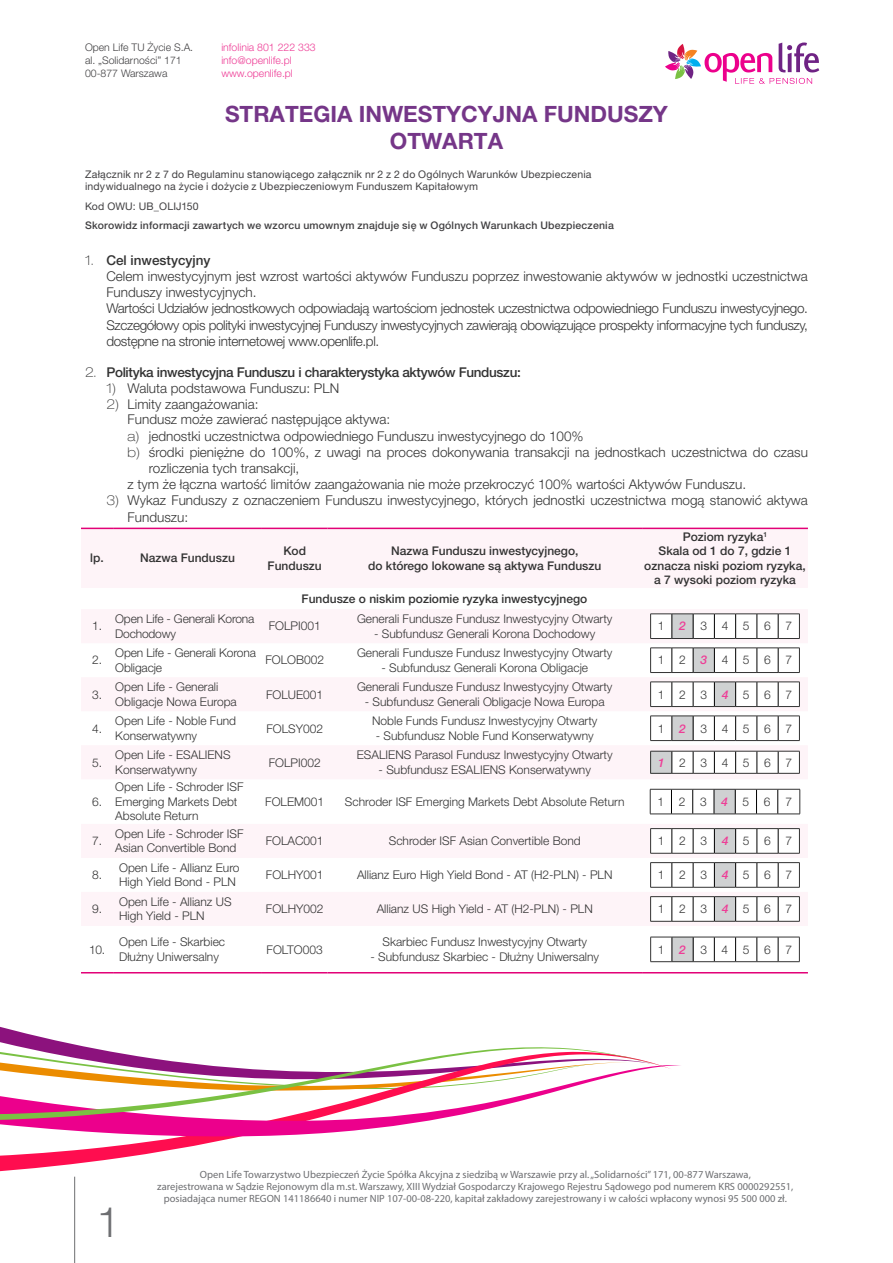
<style>
.page{position:relative;width:893px;height:1263px;background:#fff}
.page>*{position:absolute;margin:0;border:0;box-sizing:border-box;transform-origin:0 0}
.t1{font:300 42px "Helvetica Neue LT Pro";color:#6d6e71}
.t2{font:700 22.5px/27px "Helvetica Neue LT Pro";color:#753688}
.t3{font:300 13.5px/16.2px "Helvetica Neue LT Pro";color:#333}
.t4{font:300 13.5px/16.2px "Helvetica Neue LT Pro";letter-spacing:-.025em;color:#333}
.t5{font:500 13.5px "Helvetica Neue LT Pro";letter-spacing:-.025em;color:#333}
.t6{font:300 12px/14.4px "Helvetica Neue LT Pro";color:#333}
.t7{font:500 12px/14.4px "Helvetica Neue LT Pro";color:#333;text-align:center}
.t8{font:10.5px/12px "Myriad Pro";color:#6d6e71;text-align:center}
.t9{font:10.5px/12.6px "Helvetica Neue LT Pro";letter-spacing:.015em;color:#414042}
.t10{font:500 10.5px "Helvetica Neue LT Pro";letter-spacing:.02em;color:#414042}
.t11{font:300 10.5px/12.6px "Helvetica Neue LT Pro";color:#414042}
.t12{font:300 10.5px/12.6px "Helvetica Neue LT Pro";color:#ee3d96}
.s1{font-weight:100;font-stretch:expanded}
.s2{font-weight:500}
.s3{font-weight:500;font-style:italic;color:#ee3d96}
</style>
<div class="page">
<svg style="left:0;top:973px;width:654px;height:57px"></svg>
<svg style="left:0;top:1030px;width:77px;height:15px"></svg>
<svg style="left:0;top:1138px;width:233px;height:41px"></svg>
<svg style="left:0;top:1065px;width:681px;height:73px"></svg>
<svg style="left:0;top:1045px;width:665px;height:78px"></svg>
<svg style="left:665px;top:42px;width:154px;height:42px"></svg>
<hr style="left:74px;top:1177px;width:1px;height:86px;background:#6d6e71">
<div style="left:81px;top:529px;width:727px;height:59px;background:#fef4f8"></div>
<svg style="left:81px;top:678px;width:727px;height:248px;fill:#fef4f8"></svg>
<hr style="left:81px;top:528px;width:32px;height:1px;background:#e20177">
<hr style="left:113px;top:528px;width:149px;height:1px;background:#e20177">
<hr style="left:262px;top:528px;width:65px;height:1px;background:#e20177">
<hr style="left:327px;top:528px;width:315px;height:1px;background:#e20177">
<hr style="left:642px;top:528px;width:166px;height:1px;background:#e20177">
<hr style="left:81px;top:972px;width:32px;height:1px;background:#e20177">
<hr style="left:113px;top:972px;width:149px;height:1px;background:#e20177">
<hr style="left:262px;top:972px;width:65px;height:1px;background:#e20177">
<hr style="left:327px;top:972px;width:315px;height:1px;background:#e20177">
<hr style="left:642px;top:972px;width:166px;height:1px;background:#e20177">
<svg style="left:81px;top:610px;width:727px;height:63px"></svg>
<svg style="left:650px;top:682px;width:150px;height:25px"></svg>
<svg style="left:650px;top:716px;width:150px;height:25px"></svg>
<svg style="left:650px;top:751px;width:150px;height:23px"></svg>
<svg style="left:650px;top:789px;width:150px;height:26px"></svg>
<svg style="left:650px;top:828px;width:150px;height:26px"></svg>
<svg style="left:650px;top:862px;width:150px;height:26px"></svg>
<svg style="left:650px;top:896px;width:150px;height:26px"></svg>
<svg style="left:650px;top:937px;width:150px;height:25px"></svg>
<p class="t11" style="left:85px;top:41px;width:110px">Open Life TU Życie S.A. al. „Solidarności” 171<br>00-877 Warszawa</p>
<p class="t12" style="left:221px;top:41px;width:96px">infolinia 801 222 333 info@openlife.pl www.openlife.pl</p>
<h2 class="t2" style="left:390px;top:100px;width:280px;text-indent:-165px">STRATEGIA INWESTYCYJNA FUNDUSZY<br>OTWARTA</h2>
<p class="t9" style="left:85px;top:167px;width:508px">Załącznik nr 2 z 7 do Regulaminu stanowiącego załącznik nr 2 z 2 do Ogólnych Warunków Ubezpieczenia indywidualnego na życie i dożycie z Ubezpieczeniowym Funduszem Kapitałowym</p>
<p class="t10" style="left:85px;top:219px;width:530px">Skorowidz informacji zawartych we wzorcu umownym znajduje się w Ogólnych Warunkach Ubezpieczenia</p>
<p class="t9" style="left:85px;top:200px;width:115px">Kod OWU: UB_OLIJ150</p>
<p class="t4" style="left:106px;top:252px;width:703px;text-indent:-21px"><span class="s1">1.</span> <span class="s2">Cel inwestycyjny<br></span>Celem inwestycyjnym jest wzrost wartości aktywów Funduszu poprzez inwestowanie aktywów w jednostki uczestnictwa Funduszy inwestycyjnych.<br>Wartości Udziałów jednostkowych odpowiadają wartościom jednostek uczestnictwa odpowiedniego Funduszu inwestycyjnego.<br>Szczegółowy opis polityki inwestycyjnej Funduszy inwestycyjnych zawierają obowiązujące prospekty informacyjne tych funduszy, dostępne na stronie internetowej www.openlife.pl.</p>
<p class="t5" style="left:85px;top:364px;width:437px"><span class="s1">2.</span> Polityka inwestycyjna Funduszu i charakterystyka aktywów Funduszu:</p>
<p class="t3" style="left:106px;top:380px;width:234px"><span class="s1">1)</span> Waluta podstawowa Funduszu: PLN</p>
<p class="t3" style="left:106px;top:396px;width:154px"><span class="s1">2)</span> Limity zaangażowania:</p>
<p class="t3" style="left:128px;top:411px;width:264px">Fundusz może zawierać następujące aktywa:</p>
<p class="t3" style="left:128px;top:427px;width:457px"><span class="s1">a)</span> jednostki uczestnictwa odpowiedniego Funduszu inwestycyjnego do 100%</p>
<p class="t3" style="left:128px;top:444px;width:682px"><span class="s1">b)</span> środki pieniężne do 100%, z uwagi na proces dokonywania transakcji na jednostkach uczestnictwa do czasu</p>
<p class="t3" style="left:149px;top:460px;width:152px">rozliczenia tych transakcji,</p>
<p class="t3" style="left:128px;top:476px;width:620px">z tym że łączna wartość limitów zaangażowania nie może przekroczyć 100% wartości Aktywów Funduszu.</p>
<p class="t3" style="left:128px;top:492px;width:682px;text-indent:-21px"><span class="s1">3)</span> Wykaz Funduszy z oznaczeniem Funduszu inwestycyjnego, których jednostki uczestnictwa mogą stanowić aktywa<br>Funduszu:</p>
<p class="t7" style="left:90px;top:551px;width:15px">lp.</p>
<p class="t7" style="left:140px;top:551px;width:96px">Nazwa Funduszu</p>
<p class="t7" style="left:268px;top:544px;width:56px">Kod<br>Funduszu</p>
<p class="t7" style="left:368px;top:544px;width:235px">Nazwa Funduszu inwestycyjnego,<br>do którego lokowane są aktywa Funduszu</p>
<p class="t7" style="left:644px;top:529px;width:163px">Poziom ryzyka<sup>1<br></sup>Skala od 1 do 7, gdzie 1 oznacza niski poziom ryzyka, a 7 wysoki poziom ryzyka</p>
<p class="t7" style="left:302px;top:591px;width:287px">Fundusze o niskim poziomie ryzyka inwestycyjnego</p>
<p class="t6" style="left:92px;top:619px;width:12px">1.</p>
<p class="t6" style="left:115px;top:611px;width:141px">Open Life - Generali Korona<br>Dochodowy</p>
<p class="t6" style="left:269px;top:619px;width:54px">FOLPI001</p>
<p class="t6" style="left:357px;top:611px;width:257px">Generali Fundusze Fundusz Inwestycyjny Otwarty</p>
<p class="t6" style="left:374px;top:626px;width:223px">- Subfundusz Generali Korona Dochodowy</p>
<p class="t6" style="left:92px;top:653px;width:12px">2.</p>
<p class="t6" style="left:115px;top:645px;width:142px">Open Life - Generali Korona<br>Obligacje</p>
<p class="t6" style="left:265px;top:653px;width:60px">FOLOB002</p>
<p class="t6" style="left:357px;top:645px;width:257px">Generali Fundusze Fundusz Inwestycyjny Otwarty</p>
<p class="t6" style="left:381px;top:660px;width:208px">- Subfundusz Generali Korona Obligacje</p>
<p class="t6" style="left:92px;top:687px;width:12px">3.</p>
<p class="t6" style="left:115px;top:680px;width:123px">Open Life - Generali<br>Obligacje Nowa Europa</p>
<p class="t6" style="left:266px;top:687px;width:59px">FOLUE001</p>
<p class="t6" style="left:357px;top:680px;width:257px">Generali Fundusze Fundusz Inwestycyjny Otwarty</p>
<p class="t6" style="left:365px;top:694px;width:241px">- Subfundusz Generali Obligacje Nowa Europa</p>
<p class="t6" style="left:92px;top:721px;width:12px">4.</p>
<p class="t6" style="left:115px;top:714px;width:122px">Open Life - Noble Fund<br>Konserwatywny</p>
<p class="t6" style="left:266px;top:721px;width:58px">FOLSY002</p>
<p class="t6" style="left:372px;top:714px;width:227px">Noble Funds Fundusz Inwestycyjny Otwarty</p>
<p class="t6" style="left:376px;top:728px;width:219px">- Subfundusz Noble Fund Konserwatywny</p>
<p class="t6" style="left:92px;top:755px;width:12px">5.</p>
<p class="t6" style="left:115px;top:748px;width:117px">Open Life - ESALIENS<br>Konserwatywny</p>
<p class="t6" style="left:269px;top:755px;width:54px">FOLPI002</p>
<p class="t6" style="left:357px;top:748px;width:257px">ESALIENS Parasol Fundusz Inwestycyjny Otwarty</p>
<p class="t6" style="left:379px;top:762px;width:214px">- Subfundusz ESALIENS Konserwatywny</p>
<p class="t6" style="left:658px;top:619px;width:136px">1<span class="s3">2</span>34567</p>
<p class="t6" style="left:658px;top:653px;width:136px">12<span class="s3">3</span>4567</p>
<p class="t6" style="left:658px;top:687px;width:136px">123<span class="s3">4</span>567</p>
<p class="t6" style="left:658px;top:721px;width:136px">1<span class="s3">2</span>34567</p>
<p class="t6" style="left:658px;top:755px;width:136px"><span class="s3">1</span>234567</p>
<p class="t6" style="left:92px;top:794px;width:12px">6.</p>
<p class="t6" style="left:115px;top:780px;width:130px">Open Life - Schroder ISF<br>Emerging Markets Debt<br>Absolute Return</p>
<p class="t6" style="left:265px;top:794px;width:60px">FOLEM001</p>
<p class="t6" style="left:345px;top:794px;width:281px">Schroder ISF Emerging Markets Debt Absolute Return</p>
<p class="t6" style="left:657px;top:794px;width:136px">123<span class="s3">4</span>567</p>
<p class="t6" style="left:92px;top:833px;width:12px">7.</p>
<p class="t6" style="left:115px;top:826px;width:130px">Open Life - Schroder ISF<br>Asian Convertible Bond</p>
<p class="t6" style="left:266px;top:833px;width:59px">FOLAC001</p>
<p class="t6" style="left:389px;top:833px;width:193px">Schroder ISF Asian Convertible Bond</p>
<p class="t6" style="left:658px;top:833px;width:136px">123<span class="s3">4</span>567</p>
<p class="t6" style="left:92px;top:867px;width:12px">8.</p>
<p class="t6" style="left:119px;top:860px;width:122px">Open Life - Allianz Euro<br>High Yield Bond - PLN</p>
<p class="t6" style="left:266px;top:867px;width:59px">FOLHY001</p>
<p class="t6" style="left:357px;top:867px;width:257px">Allianz Euro High Yield Bond - AT (H2-PLN) - PLN</p>
<p class="t6" style="left:658px;top:867px;width:136px">123<span class="s3">4</span>567</p>
<p class="t6" style="left:92px;top:901px;width:12px">9.</p>
<p class="t6" style="left:119px;top:894px;width:114px">Open Life - Allianz US<br>High Yield - PLN</p>
<p class="t6" style="left:266px;top:901px;width:59px">FOLHY002</p>
<p class="t6" style="left:377px;top:901px;width:218px">Allianz US High Yield - AT (H2-PLN) - PLN</p>
<p class="t6" style="left:658px;top:901px;width:136px">123<span class="s3">4</span>567</p>
<p class="t6" style="left:89px;top:942px;width:18px">10.</p>
<p class="t6" style="left:119px;top:935px;width:108px">Open Life - Skarbiec<br>Dłużny Uniwersalny</p>
<p class="t6" style="left:267px;top:942px;width:58px">FOLTO003</p>
<p class="t6" style="left:382px;top:935px;width:206px">Skarbiec Fundusz Inwestycyjny Otwarty</p>
<p class="t6" style="left:370px;top:949px;width:230px">- Subfundusz Skarbiec - Dłużny Uniwersalny</p>
<p class="t6" style="left:658px;top:942px;width:136px">1<span class="s3">2</span>34567</p>
<h1 class="t1" style="left:97px;top:1196px;width:25px">1</h1>
<p class="t8" style="left:157px;top:1168px;width:638px">Open Life Towarzystwo Ubezpieczeń Życie Spółka Akcyjna z siedzibą w Warszawie przy al. „Solidarności” 171, 00-877 Warszawa,<br>zarejestrowana w Sądzie Rejonowym dla m.st. Warszawy, XIII Wydział Gospodarczy Krajowego Rejestru Sądowego pod numerem KRS 0000292551, posiadająca numer REGON 141186640 i numer NIP 107-00-08-220, kapitał zakładowy zarejestrowany i w całości wpłacony wynosi 95 500 000 zł.</p>
</div>
